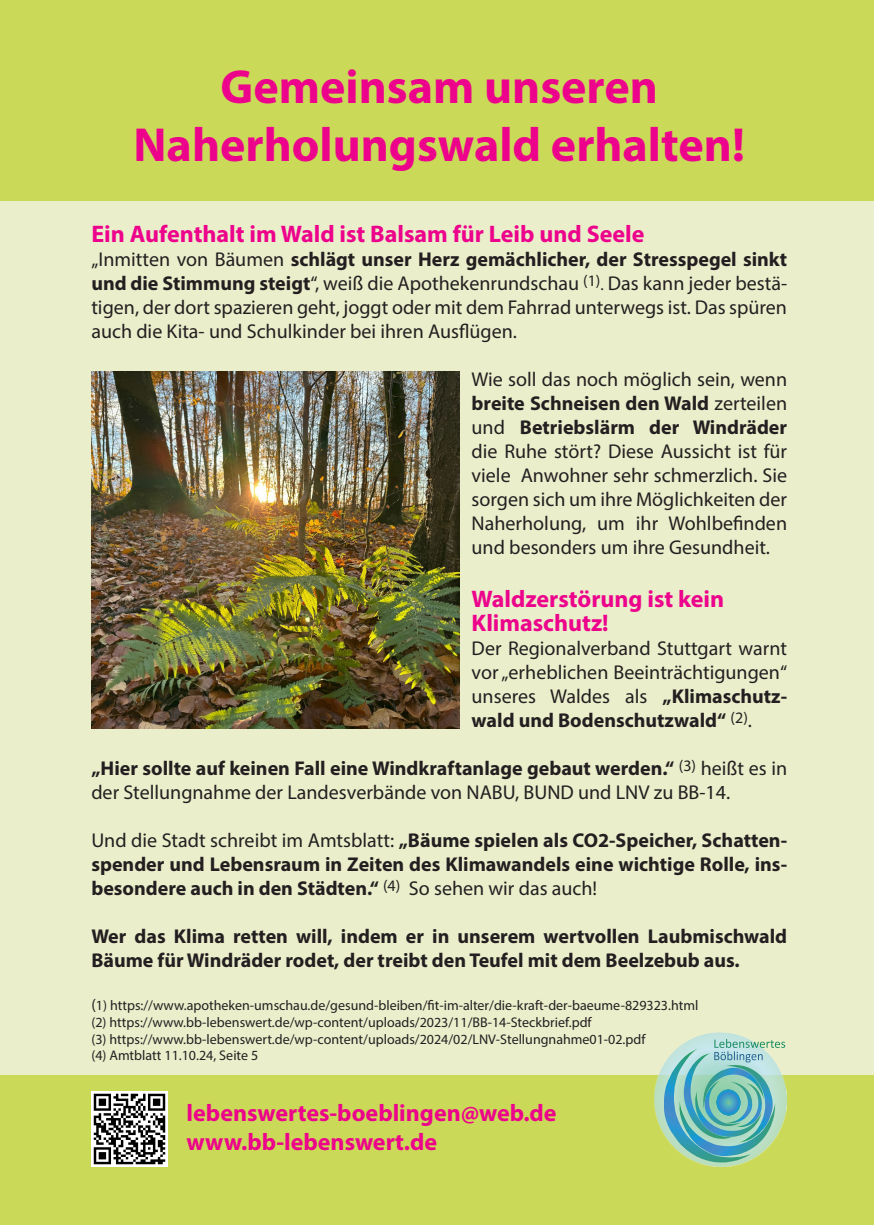
<style>
.page{position:relative;width:874px;height:1225px;background:#fff}
.page>*{position:absolute;margin:0;border:0;box-sizing:border-box;transform-origin:0 0}
.t1{font:700 48px "Myriad Pro";color:#ed028c}
.t2{font:700 24px/24px "Myriad Pro";color:#ed028c}
.t3{font:20px/24px "Myriad Pro";color:#231f20;text-align:justify}
.t4{font:700 20px/24px "Myriad Pro";color:#231f20;text-align:justify}
.t5{font:14px "Myriad Pro";color:#231f20}
.s1{font-weight:700}
.s2{font-size:16px}
.s3{font-weight:400}
</style>
<div class="page">
<div style="left:0;top:21px;width:873px;height:1190px;background:#eaeecb"></div>
<div style="left:0;top:0;width:873px;height:201px;background:#cbd958"></div>
<div style="left:0;top:1075px;width:873px;height:150px;background:#cbd958"></div>
<img style="left:91px;top:1091px;width:76px;height:75px">
<img style="left:91px;top:372px;width:368px;height:356px">
<img style="left:654px;top:1032px;width:132px;height:134px">
<svg style="left:663px;top:1039px;width:121px;height:123px;background:#87c3ba"></svg>
<p class="t1" style="left:220px;top:56px;width:439px">Gemeinsam unseren</p>
<p class="t1" style="left:133px;top:114px;width:612px">Naherholungswald erhalten!</p>
<p class="t2" style="left:91px;top:221px;width:554px">Ein Aufenthalt im Wald ist Balsam für Leib und Seele</p>
<p class="t3" style="left:91px;top:247px;width:697px">„Inmitten von Bäumen <span class="s1">schlägt unser Herz gemächlicher, der Stresspegel sinkt und die Stimmung steigt</span>“, weiß die Apothekenrundschau <sup>(1)</sup><span class="s2">.</span> Das kann jeder bestä&shy;tigen, der dort spazieren geht, joggt oder mit dem Fahrrad unterwegs ist. Das spüren auch die Kita- und Schulkinder bei ihren Ausflügen.</p>
<p class="t3" style="left:471px;top:367px;width:317px">Wie soll das noch möglich sein, wenn <span class="s1">breite Schneisen den Wald</span> zerteilen und <span class="s1">Betriebslärm der Windräder </span>die Ruhe stört? Diese Aussicht ist für viele Anwohner sehr schmerzlich. Sie sorgen sich um ihre Möglichkeiten der Naherholung, um ihr Wohlbefinden und besonders um ihre Gesundheit.</p>
<p class="t2" style="left:471px;top:586px;width:254px">Waldzerstörung ist kein<br>Klimaschutz!</p>
<p class="t3" style="left:471px;top:635px;width:317px">Der Regionalverband Stuttgart warnt vor „erheblichen Beeinträchtigungen“ unseres Waldes als <span class="s1">„Klimaschutz&shy;wald und Bodenschutzwald“</span> <sup>(2)</sup>.</p>
<p class="t3" style="left:91px;top:755px;width:697px"><span class="s1">„Hier sollte auf keinen Fall eine Windkraftanlage gebaut werden.“</span> <sup>(3)</sup> heißt es in der Stellungnahme der Landesverbände von NABU, BUND und LNV zu BB-14.</p>
<p class="t4" style="left:91px;top:827px;width:697px"><span class="s3">Und die Stadt schreibt im Amtsblatt:</span> „Bäume spielen als CO2-Speicher, Schatten&shy;spender und Lebensraum in Zeiten des Klimawandels eine wichtige Rolle, ins&shy;besondere auch in den Städten.“ <sup>(4)</sup> <span class="s3">So sehen wir das auch!</span></p>
<p class="t4" style="left:91px;top:923px;width:697px">Wer das Klima retten will, indem er in unserem wertvollen Laubmischwald<br>Bäume für Windräder rodet, der treibt den Teufel mit dem Beelzebub aus.</p>
<p class="t5" style="left:91px;top:996px;width:608px"><span class="s2">(</span>1) https://www.apotheken-umschau.de/gesund-bleiben/fit-im-alter/die-kraft-der-baeume-829323.html</p>
<p class="t5" style="left:91px;top:1013px;width:501px">(2) https://www.bb-lebenswert.de/wp-content/uploads/2023/11/BB-14-Steckbrief.pdf</p>
<p class="t5" style="left:91px;top:1030px;width:555px">(3) https://www.bb-lebenswert.de/wp-content/uploads/2024/02/LNV-Stellungnahme01-02.pdf</p>
<p class="t5" style="left:91px;top:1047px;width:168px">(4) Amtblatt 11.10.24, Seite 5</p>
<p class="t2" style="left:186px;top:1100px;width:371px">lebenswertes-boeblingen@web.de</p>
<p class="t2" style="left:186px;top:1129px;width:252px">www.bb-lebenswert.de</p>
</div>
